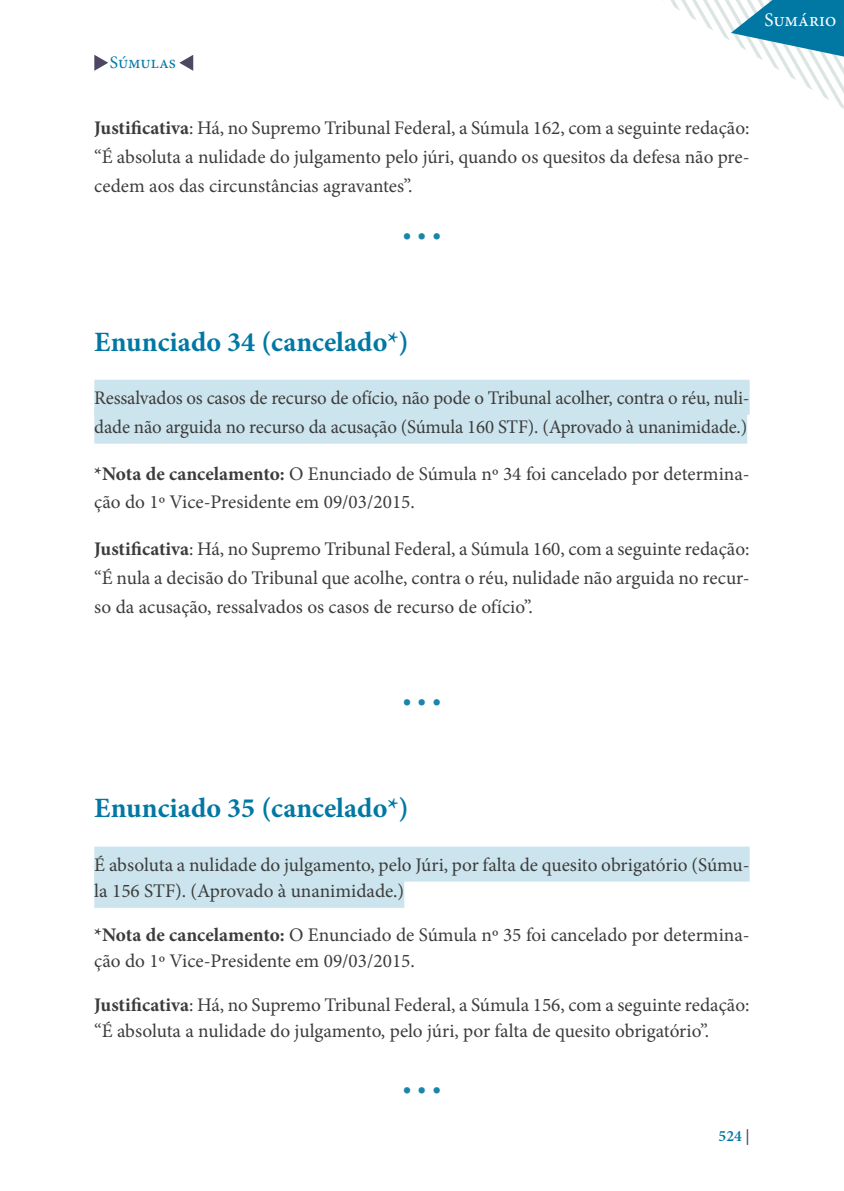
<style>
.page{position:relative;width:844px;height:1191px;background:#fff}
.page>*{position:absolute;margin:0;border:0;box-sizing:border-box;transform-origin:0 0}
.t1{font:700 42px "Minion Pro";color:#1a85ac}
.t2{font:700 28px "Minion Pro";color:#0078a3}
.t3{font:19.25px/28.9px "Minion Pro";color:#3c3c3b}
.t4{font:19.25px "Minion Pro";letter-spacing:-.005em;color:#fff}
.t5{font:17.5px "Minion Pro";letter-spacing:-.005em;color:#0078a3}
.t6{font:600 15.75px "Minion Pro";color:#0078a3}
.s1{font-weight:700}
.s2{color:#4c4863}
</style>
<div class="page">
<svg style="left:94px;top:55px;width:14px;height:16px"></svg>
<svg style="left:179px;top:55px;width:14px;height:16px"></svg>
<svg style="left:670px;top:0;width:173px;height:108px"></svg>
<div style="left:94px;top:380px;width:655px;height:35px;background:#cce4ed"></div>
<div style="left:94px;top:408px;width:653px;height:35px;background:#cce4ed"></div>
<div style="left:94px;top:846px;width:655px;height:35px;background:#cce4ed"></div>
<div style="left:94px;top:873px;width:310px;height:35px;background:#cce4ed"></div>
<p class="t5" style="left:110px;top:51px;width:67px">Súmulas</p>
<p class="t4" style="left:764px;top:7px;width:73px">Sumário</p>
<p class="t3" style="left:94px;top:114px;width:656px;text-align:justify"><span class="s1">Justificativa</span>: Há, no Supremo Tribunal Federal, a Súmula 162, com a seguinte redação: “É absoluta a nulidade do julgamento pelo júri, quando os quesitos da defesa não pre&shy;cedem aos das circunstâncias agravantes”.</p>
<h1 class="t1" style="left:401px;top:195px;width:42px">...</h1>
<h2 class="t2" style="left:94px;top:322px;width:316px">Enunciado 34 (cancelado*)</h2>
<p class="t3" style="left:94px;top:384px;width:656px">Ressalvados os casos de recurso de ofício, não pode o Tribunal acolher, contra o réu, nuli&shy;dade não arguida no recurso da acusação (Súmula 160 STF). (Aprovado à unanimidade.)</p>
<p class="t3" style="left:94px;top:459px;width:656px"><span class="s1">*Nota de cancelamento:</span> O Enunciado de Súmula nº 34 foi cancelado por determina&shy;ção do 1º Vice-Presidente em 09/03/2015.</p>
<p class="t3" style="left:94px;top:534px;width:656px;text-align:justify"><span class="s1">Justificativa</span>: Há, no Supremo Tribunal Federal, a Súmula 160, com a seguinte redação: “É nula a decisão do Tribunal que acolhe, contra o réu, nulidade não arguida no recur&shy;so da acusação, ressalvados os casos de recurso de ofício”.</p>
<h1 class="t1" style="left:401px;top:662px;width:42px">...</h1>
<h2 class="t2" style="left:94px;top:788px;width:316px">Enunciado 35 (cancelado*)</h2>
<p class="t3" style="left:94px;top:852px;width:656px;line-height:26.2px">É absoluta a nulidade do julgamento, pelo Júri, por falta de quesito obrigatório (Súmu&shy;la 156 STF). (Aprovado à unanimidade.)</p>
<p class="t3" style="left:94px;top:922px;width:656px;line-height:26.2px"><span class="s1">*Nota de cancelamento:</span> O Enunciado de Súmula nº 35 foi cancelado por determina&shy;ção do 1º Vice-Presidente em 09/03/2015.</p>
<p class="t3" style="left:94px;top:992px;width:656px;line-height:26.2px"><span class="s1">Justificativa</span>: Há, no Supremo Tribunal Federal, a Súmula 156, com a seguinte redação: “É absoluta a nulidade do julgamento, pelo júri, por falta de quesito obrigatório”.</p>
<h1 class="t1" style="left:401px;top:1050px;width:42px">...</h1>
<p class="t6" style="left:718px;top:1125px;width:32px">524 <span class="s2">|</span></p>
</div>
